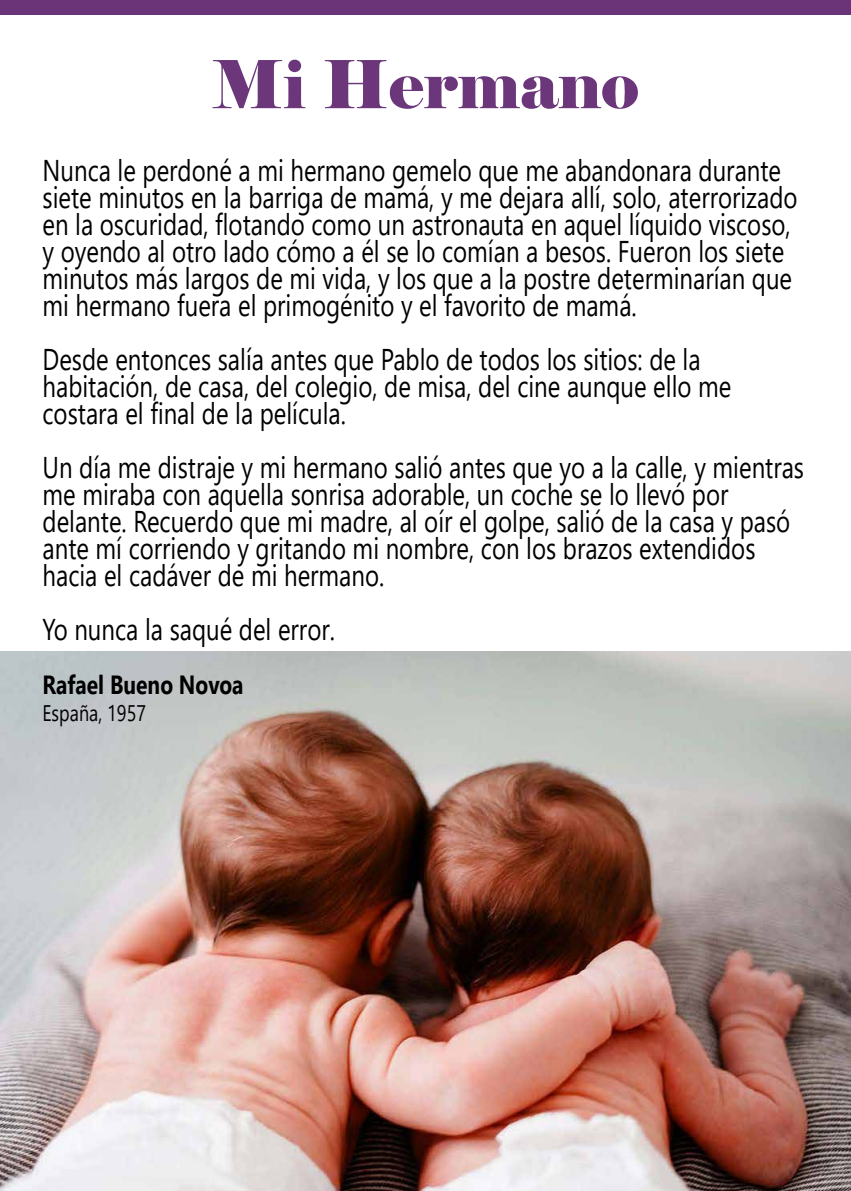
<style>
.page{position:relative;width:851px;height:1191px;background:#fff}
.page>*{position:absolute;margin:0;border:0;box-sizing:border-box;transform-origin:0 0}
.t1{font:66px "Elephant";color:#6b377a}
.t2{font:30px/27px "Segoe UI";color:#000;scale:.8 1}
.t3{font:700 26.25px "Segoe UI";color:#000;scale:.8 1}
.t4{font:22.5px "Segoe UI";color:#000;scale:.8 1}
</style>
<div class="page">
<div style="left:0;top:0;width:850px;height:14px;background:#6c3478"></div>
<img style="left:0;top:652px;width:850px;height:539px">
<h1 class="t1" style="left:212px;top:43px;width:428px">Mi Hermano</h1>
<p class="t2" style="left:43px;top:154px;width:945px">Nunca le perdoné a mi hermano gemelo que me abandonara durante siete minutos en la barriga de mamá, y me dejara allí, solo, aterrorizado en la oscuridad, flotando como un astronauta en aquel líquido viscoso, y oyendo al otro lado cómo a él se lo comían a besos. Fueron los siete minutos más largos de mi vida, y los que a la postre determinarían que mi hermano fuera el primogénito y el favorito de mamá.</p>
<p class="t2" style="left:43px;top:343px;width:862px">Desde entonces salía antes que Pablo de todos los sitios: de la habitación, de casa, del colegio, de misa, del cine aunque ello me costara el final de la película.</p>
<p class="t2" style="left:43px;top:451px;width:953px">Un día me distraje y mi hermano salió antes que yo a la calle, y mientras me miraba con aquella sonrisa adorable, un coche se lo llevó por delante. Recuerdo que mi madre, al oír el golpe, salió de la casa y pasó ante mí corriendo y gritando mi nombre, con los brazos extendidos hacia el cadáver de mi hermano.</p>
<p class="t2" style="left:43px;top:613px;width:367px">Yo nunca la saqué del error.</p>
<p class="t3" style="left:43px;top:660px;width:253px">Rafael Bueno Novoa</p>
<p class="t4" style="left:43px;top:692px;width:131px">España, 1957</p>
</div>
